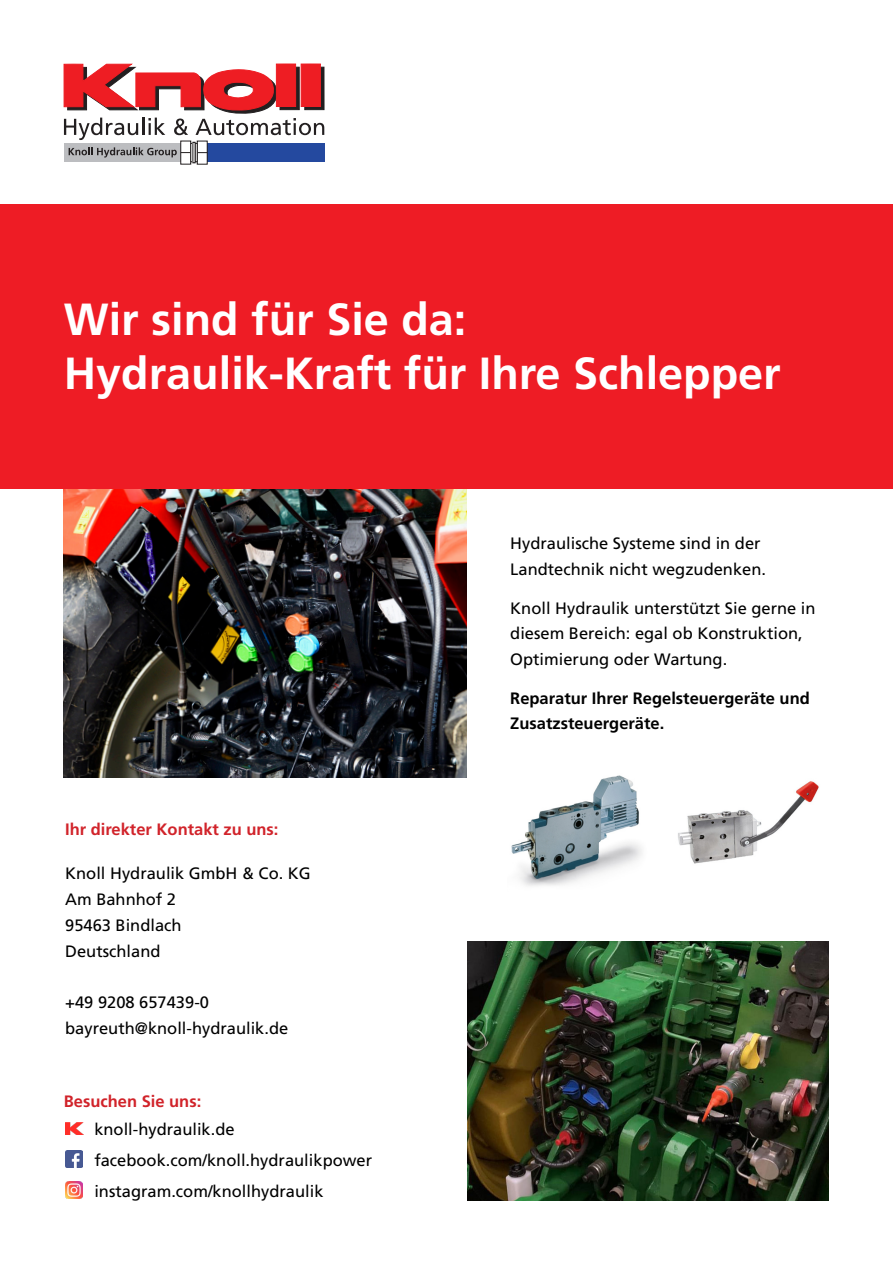
<style>
.page{position:relative;width:893px;height:1263px;background:#fff}
.page>*{position:absolute;margin:0;border:0;box-sizing:border-box;transform-origin:0 0}
.t1{font:700 45px "Frutiger LT Std";color:#fff}
.Untertitel___Deckbla{font:16.5px/26px "Frutiger LT Std";color:#000}
.Untertitel___Deckbla-2{font:700 16.5px/26px "Frutiger LT Std";color:#000}
.Untertitel___Deckbla-3{font:700 16.5px "Frutiger LT Std";color:#d1232a}
</style>
<div class="page">
<img style="left:678px;top:781px;width:141px;height:83px">
<div style="left:207px;top:143px;width:117px;height:19px;background:#24499f"></div>
<div style="left:64px;top:143px;width:117px;height:19px;background:#bcbdc0"></div>
<div style="left:180px;top:141px;width:11px;height:24px;border:1px solid #231f20"></div>
<svg style="left:69px;top:147px;width:121px;height:11px"></svg>
<div style="left:197px;top:141px;width:11px;height:24px;border:1px solid #231f20"></div>
<div style="left:190px;top:143px;width:3px;height:19px;background:#fff;border:1px solid #231f20"></div>
<div style="left:195px;top:143px;width:3px;height:19px;background:#fff;border:1px solid #231f20"></div>
<div style="left:192px;top:142px;width:4px;height:21px;border:1px solid #231f20"></div>
<svg style="left:64px;top:64px;width:260px;height:76px"></svg>
<img style="left:65px;top:1123px;width:18px;height:11px">
<img style="left:65px;top:1150px;width:17px;height:17px">
<img style="left:65px;top:1181px;width:17px;height:17px">
<img style="left:64px;top:489px;width:402px;height:289px">
<div style="left:0;top:204px;width:893px;height:285px;background:#ee1c25"></div>
<img style="left:468px;top:941px;width:361px;height:259px">
<img style="left:511px;top:775px;width:131px;height:111px">
<p class="t1" style="left:64px;top:293px;width:404px">Wir sind für Sie da:</p>
<p class="t1" style="left:64px;top:347px;width:718px">Hydraulik-Kraft für Ihre Schlepper</p>
<p class="Untertitel___Deckbla-3" style="left:65px;top:819px;width:215px">Ihr direkter Kontakt zu uns:</p>
<p class="Untertitel___Deckbla" style="left:65px;top:860px;width:247px">Knoll Hydraulik GmbH &amp; Co. KG</p>
<p class="Untertitel___Deckbla" style="left:65px;top:886px;width:112px">Am Bahnhof 2</p>
<p class="Untertitel___Deckbla" style="left:65px;top:912px;width:118px">95463 Bindlach</p>
<p class="Untertitel___Deckbla" style="left:65px;top:938px;width:97px">Deutschland</p>
<p class="Untertitel___Deckbla" style="left:65px;top:990px;width:145px">+49 9208 657439-0</p>
<p class="Untertitel___Deckbla" style="left:65px;top:1016px;width:225px">bayreuth@knoll-hydraulik.de</p>
<p class="Untertitel___Deckbla-3" style="left:64px;top:1091px;width:139px">Besuchen Sie uns:</p>
<p class="Untertitel___Deckbla" style="left:94px;top:1116px;width:142px">knoll-hydraulik.de</p>
<p class="Untertitel___Deckbla" style="left:94px;top:1147px;width:279px">facebook.com/knoll.hydraulikpower</p>
<p class="Untertitel___Deckbla" style="left:94px;top:1178px;width:231px">instagram.com/knollhydraulik</p>
<p class="Untertitel___Deckbla" style="left:510px;top:531px;width:257px">Hydraulische Systeme sind in der<br>Landtechnik nicht wegzudenken.</p>
<p class="Untertitel___Deckbla" style="left:510px;top:595px;width:307px">Knoll Hydraulik unterstützt Sie gerne in diesem Bereich: egal ob Konstruktion,<br>Optimierung oder Wartung.</p>
<p class="Untertitel___Deckbla-2" style="left:510px;top:685px;width:301px">Reparatur Ihrer Regelsteuergeräte und<br>Zusatzsteuergeräte.</p>
</div>
